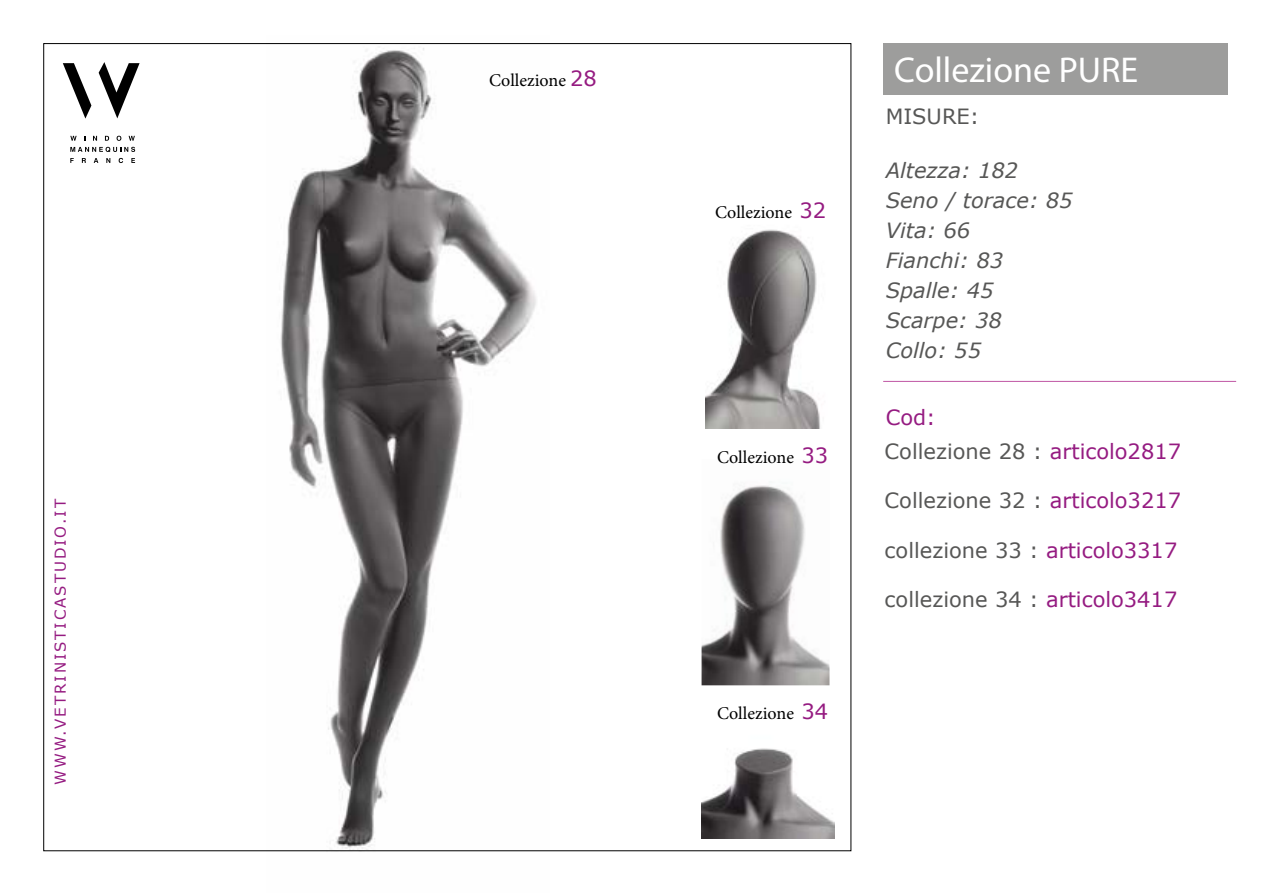
<style>
.page{position:relative;width:1263px;height:893px;background:#fff}
.page>*{position:absolute;margin:0;border:0;box-sizing:border-box;transform-origin:0 0}
.t1{font:36px "Myriad Pro";color:#fff}
.t2{font:21px "Verdana";color:#575756}
.t3{font:italic 21px/30px "Verdana";color:#575756}
.t4{font:21px/34.5px "Verdana";color:#951b81}
.t5{font:18px "Minion Pro";color:#000}
.t6{font:15px "Verdana";letter-spacing:.13em;color:#951b81}
.s1{font-family:"Verdana";font-size:21px;color:#951b81}
.s2{color:#575756}
.s3{color:#951b81}
</style>
<div class="page">
<img style="left:266px;top:48px;width:284px;height:804px">
<div style="left:883px;top:43px;width:345px;height:51px;background:#9d9d9c"></div>
<hr style="left:883px;top:381px;width:353px;height:1px;background:#a71681">
<img style="left:705px;top:229px;width:116px;height:199px">
<img style="left:701px;top:485px;width:128px;height:200px">
<img style="left:701px;top:748px;width:133px;height:91px">
<svg style="left:63px;top:62px;width:77px;height:57px"></svg>
<svg style="left:70px;top:158px;width:4px;height:5px"></svg>
<svg style="left:82px;top:158px;width:4px;height:5px"></svg>
<svg style="left:94px;top:158px;width:4px;height:5px"></svg>
<svg style="left:106px;top:158px;width:4px;height:5px"></svg>
<svg style="left:119px;top:158px;width:4px;height:5px"></svg>
<svg style="left:131px;top:158px;width:4px;height:5px"></svg>
<svg style="left:70px;top:147px;width:65px;height:5px"></svg>
<svg style="left:70px;top:136px;width:7px;height:5px"></svg>
<svg style="left:93px;top:136px;width:4px;height:5px"></svg>
<svg style="left:105px;top:136px;width:4px;height:5px"></svg>
<svg style="left:117px;top:136px;width:4px;height:5px"></svg>
<svg style="left:129px;top:136px;width:6px;height:5px"></svg>
<p class="t6" style="left:50px;top:785px;width:287px;rotate:-90deg">WWW.VETRINISTICASTUDIO.IT</p>
<p class="t5" style="left:489px;top:68px;width:109px">Collezione <span class="s1">28</span></p>
<p class="t5" style="left:715px;top:200px;width:113px">Collezione <span class="s1">32</span></p>
<p class="t5" style="left:717px;top:445px;width:113px">Collezione <span class="s1">33</span></p>
<p class="t5" style="left:717px;top:701px;width:113px">Collezione <span class="s1">34</span></p>
<h1 class="t1" style="left:894px;top:48px;width:246px">Collezione PURE</h1>
<p class="t2" style="left:886px;top:102px;width:95px">MISURE:</p>
<p class="t3" style="left:886px;top:155px;width:188px">Altezza: 182<br>Seno / torace: 85<br>Vita: 66<br>Fianchi: 83<br>Spalle: 45<br>Scarpe: 38<br>Collo: 55</p>
<p class="t4" style="left:885px;top:400px;width:298px">Cod:<br><span class="s2">Collezione 28 :</span> articolo2817</p>
<p class="t2" style="left:885px;top:486px;width:298px">Collezione 32 : <span class="s3">articolo3217</span></p>
<p class="t2" style="left:885px;top:536px;width:294px">collezione 33 : <span class="s3">articolo3317</span></p>
<p class="t2" style="left:885px;top:585px;width:294px">collezione 34 : <span class="s3">articolo3417</span></p>
</div>
